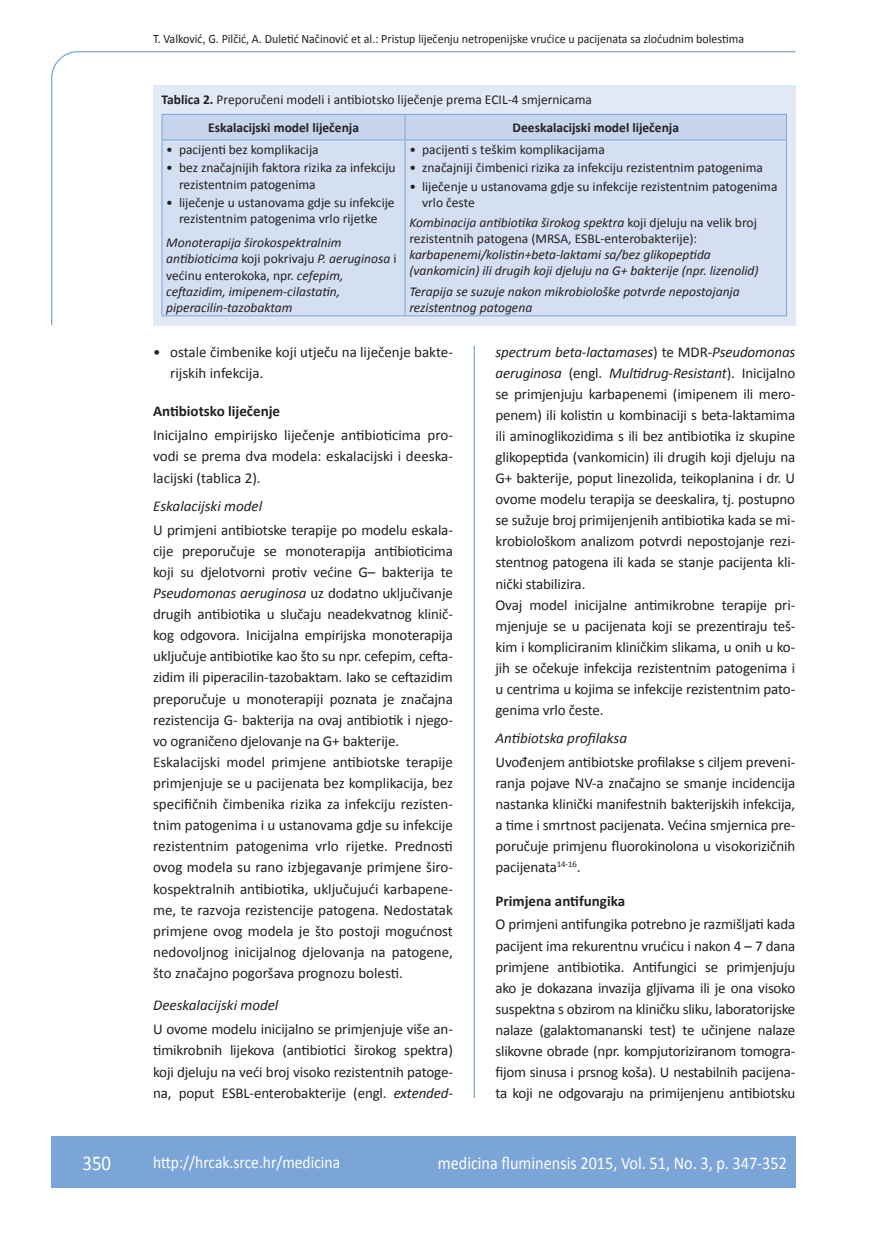
<style>
.page{position:relative;width:872px;height:1234px;background:#fff}
.page>*{position:absolute;margin:0;border:0;box-sizing:border-box;transform-origin:0 0}
.t1{font:21px "Calibri";color:#fff;scale:.9 1}
.t2{font:18px "Calibri";color:#fff;scale:.9 1}
.t3{font:17.25px "Calibri";color:#fff;scale:.9 1}
.t4{font:15px/21px "Calibri";letter-spacing:-.01em;color:#231f20;text-align:justify}
.t5{font:italic 15px "Calibri";color:#231f20}
.t6{font:700 15px "Calibri";color:#231f20}
.t7{font:13.5px/16px "Calibri";color:#231f20}
.t8{font:italic 13.5px/16px "Calibri";color:#231f20}
.t9{font:700 13.5px "Calibri";color:#231f20}
.t10{font:12.75px "Calibri";color:#231f20;scale:.94 1}
.s1{font-weight:700}
.s2{font-style:normal}
.s3{font-style:italic}
</style>
<div class="page">
<svg style="left:51px;top:51px;width:745px;height:275px"></svg>
<hr style="left:473px;top:346px;width:2px;height:751px;background:#7ca5d7">
<div style="left:51px;top:1135px;width:744px;height:51px;background:#7ca5d7"></div>
<div style="left:153px;top:85px;width:642px;height:240px;background:#e1e9f6"></div>
<div style="left:163px;top:140px;width:623px;height:175px;background:#d4dff1"></div>
<div style="left:162px;top:114px;width:625px;height:25px;background:#c6d5ec"></div>
<hr style="left:162px;top:139px;width:243px;height:1px;background:#7ca5d7">
<hr style="left:162px;top:140px;width:1px;height:175px;background:#7ca5d7">
<hr style="left:405px;top:139px;width:382px;height:1px;background:#7ca5d7">
<hr style="left:405px;top:140px;width:1px;height:175px;background:#7ca5d7">
<hr style="left:786px;top:140px;width:1px;height:175px;background:#7ca5d7">
<hr style="left:162px;top:315px;width:243px;height:1px;background:#7ca5d7">
<hr style="left:405px;top:315px;width:382px;height:1px;background:#7ca5d7">
<p class="t10" style="left:153px;top:30px;width:630px">T. Valković, G. Pilčić, A. Duletić Načinović et al.: Pristup liječenju netropenijske vrućice u pacijenata sa zloćudnim bolestima</p>
<p class="t7" style="left:208px;top:84px;width:385px;line-height:28.5px;text-indent:-46px"><span class="s1">Tablica 2.</span> Preporučeni modeli i antibiotsko liječenje prema ECIL-4 smjernicama<br><span class="s1">Eskalacijski model liječenja</span></p>
<p class="t9" style="left:512px;top:119px;width:168px">Deeskalacijski model liječenja</p>
<p class="t7" style="left:166px;top:141px;width:154px">• pacijenti bez komplikacija</p>
<p class="t7" style="left:179px;top:159px;width:218px;text-indent:-13px">• bez značajnijih faktora rizika za infekciju rezistentnim patogenima</p>
<p class="t7" style="left:166px;top:193px;width:230px;text-align:center">• liječenje u ustanovama gdje su infekcije rezistentnim patogenima vrlo rijetke</p>
<p class="t8" style="left:166px;top:234px;width:232px">Monoterapija širokospektralnim antibioticima <span class="s2">koji pokrivaju</span> P. aeruginosa <span class="s2">i većinu enterokoka, npr.</span> cefepim, ceftazidim, imipenem-cilastatin, piperacilin-tazobaktam</p>
<p class="t7" style="left:409px;top:141px;width:197px">• pacijenti s teškim komplikacijama</p>
<p class="t7" style="left:409px;top:159px;width:355px">• značajniji čimbenici rizika za infekciju rezistentnim patogenima</p>
<p class="t7" style="left:422px;top:177px;width:357px;text-indent:-13px">• liječenje u ustanovama gdje su infekcije rezistentnim patogenima vrlo česte</p>
<p class="t7" style="left:409px;top:214px;width:349px"><span class="s3">Kombinacija antibiotika širokog spektra</span> koji djeluju na velik broj rezistentnih patogena (MRSA, ESBL-enterobakterije):</p>
<p class="t8" style="left:409px;top:246px;width:351px">karbapenemi/kolistin+beta-laktami sa/bez glikopeptida (vankomicin) ili drugih koji djeluju na G+ bakterije (npr. lizenolid)</p>
<p class="t8" style="left:409px;top:282px;width:332px">Terapija se suzuje nakon mikrobiološke potvrde nepostojanja rezistentnog patogena</p>
<p class="t4" style="left:170px;top:341px;width:284px;text-indent:-17px">• ostale čimbenike koji utječu na liječenje bakte&shy;rijskih infekcija.</p>
<p class="t6" style="left:153px;top:402px;width:128px">Antibiotsko liječenje</p>
<p class="t4" style="left:153px;top:424px;width:301px">Inicijalno empirijsko liječenje antibioticima pro&shy;vodi se prema dva modela: eskalacijski i deeska&shy;lacijski (tablica 2).</p>
<p class="t5" style="left:153px;top:496px;width:110px">Eskalacijski model</p>
<p class="t4" style="left:153px;top:518px;width:301px;text-align:left">U primjeni antibiotske terapije po modelu eskala&shy;cije preporučuje se monoterapija antibioticima koji su djelotvorni protiv većine G– bakterija te <span class="s3">Pseudomonas aeruginosa</span> uz dodatno uključivanje drugih antibiotika u slučaju neadekvatnog klinič&shy;kog odgovora. Inicijalna empirijska monoterapija uključuje antibiotike kao što su npr. cefepim, cefta&shy;zidim ili piperacilin-tazobaktam. Iako se ceftazidim preporučuje u monoterapiji poznata je značajna rezistencija G- bakterija na ovaj antibiotik i njego&shy;vo ograničeno djelovanje na G+ bakterije.<br>Eskalacijski model primjene antibiotske terapije primjenjuje se u pacijenata bez komplikacija, bez specifičnih čimbenika rizika za infekciju rezisten&shy;tnim patogenima i u ustanovama gdje su infekcije rezistentnim patogenima vrlo rijetke. Prednosti ovog modela su rano izbjegavanje primjene širo&shy;kospektralnih antibiotika, uključujući karbapene&shy;me, te razvoja rezistencije patogena. Nedostatak primjene ovog modela je što postoji mogućnost nedovoljnog inicijalnog djelovanja na patogene, što značajno pogoršava prognozu bolesti.</p>
<p class="t5" style="left:153px;top:995px;width:127px">Deeskalacijski model</p>
<p class="t4" style="left:153px;top:1017px;width:301px">U ovome modelu inicijalno se primjenjuje više an&shy;timikrobnih lijekova (antibiotici širokog spektra) koji djeluju na veći broj visoko rezistentnih patoge&shy;na, poput ESBL-enterobakterije (engl. <span class="s3">extended-</span></p>
<p class="t4" style="left:495px;top:341px;width:301px;text-align:left"><span class="s3">spectrum beta-lactamases</span>) te MDR-<span class="s3">Pseudomonas aeruginosa</span> (engl. <span class="s3">Multidrug-Resistant</span>). Inicijalno se primjenjuju karbapenemi (imipenem ili mero&shy;penem) ili kolistin u kombinaciji s beta-laktamima ili aminoglikozidima s ili bez antibiotika iz skupine glikopeptida (vankomicin) ili drugih koji djeluju na G+ bakterije, poput linezolida, teikoplanina i dr. U ovome modelu terapija se deeskalira, tj. postupno se sužuje broj primijenjenih antibiotika kada se mi&shy;krobiološkom analizom potvrdi nepostojanje rezi&shy;stentnog patogena ili kada se stanje pacijenta kli&shy;nički stabilizira.<br>Ovaj model inicijalne antimikrobne terapije pri&shy;mjenjuje se u pacijenata koji se prezentiraju teš&shy;kim i kompliciranim kliničkim slikama, u onih u ko&shy;jih se očekuje infekcija rezistentnim patogenima i u centrima u kojima se infekcije rezistentnim pato&shy;genima vrlo česte.</p>
<p class="t5" style="left:495px;top:728px;width:133px">Antibiotska profilaksa</p>
<p class="t4" style="left:495px;top:750px;width:301px">Uvođenjem antibiotske profilakse s ciljem preveni&shy;ranja pojave NV-a značajno se smanje incidencija nastanka klinički manifestnih bakterijskih infekcija, a time i smrtnost pacijenata. Većina smjernica pre&shy;poručuje primjenu fluorokinolona u visokorizičnih pacijenata<sup>14-16</sup>.</p>
<p class="t6" style="left:495px;top:891px;width:131px">Primjena antifungika</p>
<p class="t4" style="left:495px;top:913px;width:301px">O primjeni antifungika potrebno je razmišljati kada pacijent ima rekurentnu vrućicu i nakon 4 – 7 dana primjene antibiotika. Antifungici se primjenjuju ako je dokazana invazija gljivama ili je ona visoko suspektna s obzirom na kliničku sliku, laboratorijske nalaze (galaktomananski test) te učinjene nalaze slikovne obrade (npr. kompjutoriziranom tomogra&shy;fijom sinusa i prsnog koša). U nestabilnih pacijena&shy;ta koji ne odgovaraju na primijenjenu antibiotsku</p>
<h1 class="t1" style="left:82px;top:1149px;width:33px">350</h1>
<p class="t3" style="left:153px;top:1150px;width:209px">http://hrcak.srce.hr/medicina</p>
<p class="t2" style="left:438px;top:1151px;width:389px">medicina fluminensis 2015, Vol. 51, No. 3, p. 347-352</p>
</div>
